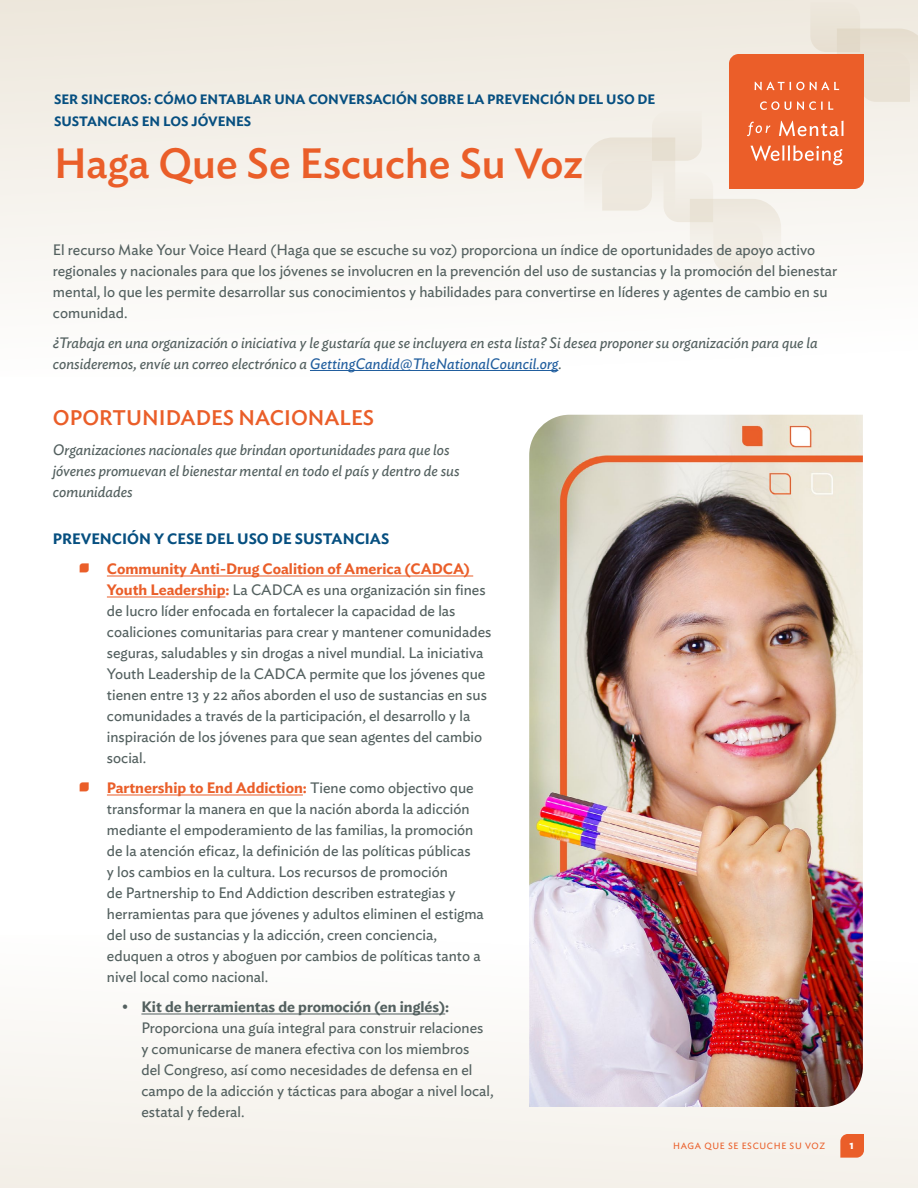
<style>
.page{position:relative;width:918px;height:1188px;background:#fff}
.page>*{position:absolute;margin:0;border:0;box-sizing:border-box;transform-origin:0 0}
.Heading_01{font:500 42px "Ideal Sans";color:#ea5e29}
.Heading_03{font:500 21px "Ideal Sans";color:#ea5e29}
.Body{font:15px/21px "Ideal Sans";color:#53605f}
.Body-2{font:italic 15px/21px "Ideal Sans";color:#53605f}
.Heading_04{font:600 15px "Ideal Sans";color:#064f80}
.t1{font:600 13.5px/22.5px "Ideal Sans";color:#064f80}
.t2{font:600 12px "Ideal Sans";color:#fff}
.t3{font:9px "Ideal Sans";letter-spacing:.075em;color:#ea5e29}
.s1{color:#215e9e}
.s2{font-weight:600;color:#ea5e29}
.s3{font-weight:600}
</style>
<div class="page">
<div style="left:0;top:935px;width:918px;height:253px;background:#f8f5f1"></div>
<div style="left:0;top:0;width:918px;height:377px;background:linear-gradient(to bottom,#ede7dc,#fff)"></div>
<svg style="left:584px;top:2px;width:334px;height:288px"></svg>
<hr style="left:310px;top:370px;width:248px;height:1px;background:#215e9e">
<hr style="left:107px;top:576px;width:366px;height:1px;background:#ea5e29">
<hr style="left:107px;top:597px;width:118px;height:1px;background:#ea5e29">
<hr style="left:107px;top:795px;width:196px;height:1px;background:#ea5e29">
<hr style="left:141px;top:1014px;width:304px;height:1px;background:#53605f">
<img style="left:529px;top:415px;width:334px;height:692px">
<svg style="left:840px;top:1134px;width:24px;height:24px"></svg>
<p class="t1" style="left:54px;top:87px;width:603px">SER SINCEROS: CÓMO ENTABLAR UNA CONVERSACIÓN SOBRE LA PREVENCIÓN DEL USO DE<br>SUSTANCIAS EN LOS JÓVENES</p>
<p class="Heading_01" style="left:54px;top:131px;width:531px">Haga Que Se Escuche Su Voz</p>
<p class="Body" style="left:53px;top:238px;width:786px">El recurso Make Your Voice Heard (Haga que se escuche su voz) proporciona un índice de oportunidades de apoyo activo regionales y nacionales para que los jóvenes se involucren en la prevención del uso de sustancias y la promoción del bienestar mental, lo que les permite desarrollar sus conocimientos y habilidades para convertirse en líderes y agentes de cambio en su comunidad.</p>
<p class="Body-2" style="left:53px;top:331px;width:766px">¿Trabaja en una organización o iniciativa y le gustaría que se incluyera en esta lista? Si desea proponer su organización para que la consideremos, envíe un correo electrónico a <span class="s1">GettingCandid@TheNationalCouncil.org</span>.</p>
<p class="Heading_03" style="left:53px;top:402px;width:323px">OPORTUNIDADES NACIONALES</p>
<p class="Body-2" style="left:53px;top:438px;width:408px">Organizaciones nacionales que brindan oportunidades para que los jóvenes promuevan el bienestar mental en todo el país y dentro de sus comunidades</p>
<p class="Heading_04" style="left:53px;top:527px;width:338px">PREVENCIÓN Y CESE DEL USO DE SUSTANCIAS</p>
<p class="Body" style="left:107px;top:558px;width:386px"><span class="s2">Community Anti-Drug Coalition of America (CADCA)<br>Youth Leadership:</span> La CADCA es una organización sin fines de lucro líder enfocada en fortalecer la capacidad de las coaliciones comunitarias para crear y mantener comunidades seguras, saludables y sin drogas a nivel mundial. La iniciativa Youth Leadership de la CADCA permite que los jóvenes que tienen entre 13 y 22 años aborden el uso de sustancias en sus comunidades a través de la participación, el desarrollo y la inspiración de los jóvenes para que sean agentes del cambio social.</p>
<p class="Body" style="left:107px;top:777px;width:379px"><span class="s2">Partnership to End Addiction:</span> Tiene como objectivo que transformar la manera en que la nación aborda la adicción mediante el empoderamiento de las familias, la promoción de la atención eficaz, la definición de las políticas públicas<br>y los cambios en la cultura. Los recursos de promoción<br>de Partnership to End Addiction describen estrategias y herramientas para que jóvenes y adultos eliminen el estigma del uso de sustancias y la adicción, creen conciencia, eduquen a otros y aboguen por cambios de políticas tanto a nivel local como nacional.</p>
<p class="Body" style="left:141px;top:996px;width:354px;text-indent:-20px">• <span class="s3">Kit de herramientas de promoción (en inglés):<br></span>Proporciona una guía integral para construir relaciones y comunicarse de manera efectiva con los miembros<br>del Congreso, así como necesidades de defensa en el campo de la adicción y tácticas para abogar a nivel local, estatal y federal.</p>
<p class="t3" style="left:673px;top:1139px;width:154px">HAGA QUE SE ESCUCHE SU VOZ</p>
<p class="t2" style="left:849px;top:1136px;width:6px">1</p>
</div>
